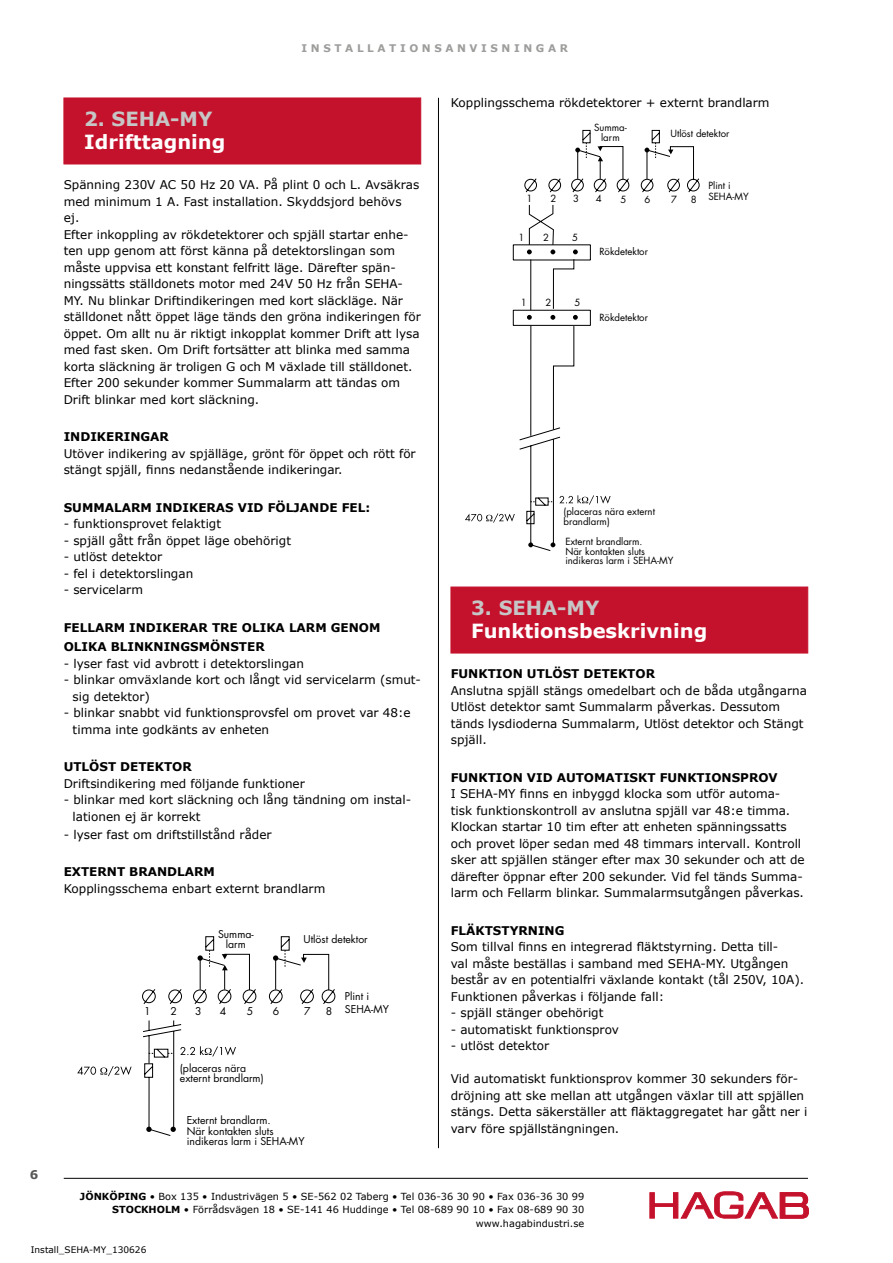
<style>
.page{position:relative;width:893px;height:1263px;background:#fff}
.page>*{position:absolute;margin:0;border:0;box-sizing:border-box;transform-origin:0 0}
.t1{font:700 19.5px "Verdana";color:#fff}
.t2{font:700 19.5px "Verdana";color:#c6c6c6}
.t3{font:12px/16.5px "Verdana";color:#000}
.t4{font:700 12px/19.5px "Verdana";color:#000}
.t5{font:700 12px "Verdana";color:#575756}
.t6{font:10.5px/10.5px "Futura";color:#000}
.t7{font:700 10.5px "Verdana";color:#9d9d9c}
.t8{font:9.75px/13.5px "Verdana";color:#000;text-align:right}
.t9{font:9.6px/9.6px "Futura";color:#000}
.t10{font:9px "Verdana";color:#000}
.s1{font-weight:700}
</style>
<div class="page">
<hr style="left:64px;top:1178px;width:744px;height:1px;background:#000">
<svg style="left:649px;top:1191px;width:160px;height:27px"></svg>
<div style="left:64px;top:98px;width:357px;height:66px;background:#c5122c"></div>
<div style="left:451px;top:587px;width:357px;height:66px;background:#c5122c"></div>
<hr style="left:438px;top:98px;width:1px;height:1050px;background:#000">
<svg style="left:142px;top:989px;width:14px;height:15px"></svg>
<svg style="left:168px;top:989px;width:14px;height:15px"></svg>
<svg style="left:193px;top:936px;width:63px;height:68px"></svg>
<svg style="left:77px;top:1066px;width:55px;height:10px"></svg>
<svg style="left:143px;top:1020px;width:93px;height:116px"></svg>
<svg style="left:269px;top:936px;width:66px;height:68px"></svg>
<svg style="left:524px;top:178px;width:13px;height:15px"></svg>
<svg style="left:548px;top:178px;width:13px;height:15px"></svg>
<svg style="left:571px;top:130px;width:58px;height:63px"></svg>
<div style="left:513px;top:245px;width:78px;height:15px;border:1px solid #000"></div>
<svg style="left:465px;top:315px;width:146px;height:236px"></svg>
<hr style="left:530px;top:260px;width:1px;height:50px;background:#000">
<svg style="left:641px;top:130px;width:59px;height:63px"></svg>
<svg style="left:527px;top:204px;width:51px;height:105px"></svg>
<p class="t7" style="left:302px;top:40px;width:268px">I N S T A L L A T I O N S A N V I S N I N G A R</p>
<p class="t5" style="left:30px;top:1166px;width:10px">6</p>
<h1 class="t2" style="left:84px;top:105px;width:130px">2. SEHA-MY</h1>
<h1 class="t1" style="left:84px;top:128px;width:143px">Idrifttagning</h1>
<p class="t3" style="left:64px;top:176px;width:359px">Spänning 230V AC 50 Hz 20 VA. På plint 0 och L. Avsäkras med minimum 1 A. Fast installation. Skyddsjord behövs<br>ej.<br>Efter inkoppling av rökdetektorer och spjäll startar enhe&shy;ten upp genom att först känna på detektorslingan som måste uppvisa ett konstant felfritt läge. Därefter spän&shy;ningssätts ställdonets motor med 24V 50 Hz från SEHA-MY. Nu blinkar Driftindikeringen med kort släckläge. När ställdonet nått öppet läge tänds den gröna indikeringen för öppet. Om allt nu är riktigt inkopplat kommer Drift att lysa med fast sken. Om Drift fortsätter att blinka med samma korta släckning är troligen G och M växlade till ställdonet.<br>Efter 200 sekunder kommer Summalarm att tändas om Drift blinkar med kort släckning.</p>
<p class="t4" style="left:64px;top:427px;width:107px">INDIKERINGAR</p>
<p class="t3" style="left:64px;top:445px;width:353px">Utöver indikering av spjälläge, grönt för öppet och rött för stängt spjäll, finns nedanstående indikeringar.</p>
<p class="t4" style="left:64px;top:497px;width:308px">SUMMALARM INDIKERAS VID FÖLJANDE FEL:</p>
<p class="t3" style="left:64px;top:515px;width:159px">- funktionsprovet felaktigt</p>
<p class="t3" style="left:64px;top:532px;width:229px">- spjäll gått från öppet läge obehörigt</p>
<p class="t3" style="left:64px;top:548px;width:100px">- utlöst detektor</p>
<p class="t3" style="left:64px;top:565px;width:131px">- fel i detektorslingan</p>
<p class="t3" style="left:64px;top:581px;width:81px">- servicelarm</p>
<p class="t4" style="left:64px;top:617px;width:318px">FELLARM INDIKERAR TRE OLIKA LARM GENOM<br>OLIKA BLINKNINGSMÖNSTER</p>
<p class="t3" style="left:64px;top:655px;width:242px">- lyser fast vid avbrott i detektorslingan</p>
<p class="t3" style="left:73px;top:671px;width:350px;text-indent:-9px">- blinkar omväxlande kort och långt vid servicelarm (smut&shy;sig detektor)</p>
<p class="t3" style="left:73px;top:704px;width:340px;text-indent:-9px">- blinkar snabbt vid funktionsprovsfel om provet var 48:e timma inte godkänts av enheten</p>
<p class="t4" style="left:64px;top:757px;width:130px">UTLÖST DETEKTOR</p>
<p class="t3" style="left:64px;top:775px;width:243px">Driftsindikering med följande funktioner</p>
<p class="t3" style="left:73px;top:791px;width:340px;text-indent:-9px">- blinkar med kort släckning och lång tändning om instal&shy;lationen ej är korrekt</p>
<p class="t3" style="left:64px;top:826px;width:209px">- lyser fast om driftstillstånd råder</p>
<p class="t4" style="left:64px;top:862px;width:153px">EXTERNT BRANDLARM</p>
<p class="t3" style="left:64px;top:880px;width:263px">Kopplingsschema enbart externt brandlarm</p>
<p class="t6" style="left:218px;top:928px;width:37px;text-align:center">Summa&shy;larm</p>
<p class="t6" style="left:304px;top:934px;width:66px">Utlöst detektor</p>
<p class="t6" style="left:144px;top:1006px;width:8px">1</p>
<p class="t6" style="left:170px;top:1006px;width:8px">2</p>
<p class="t6" style="left:195px;top:1006px;width:8px">3</p>
<p class="t6" style="left:220px;top:1006px;width:8px">4</p>
<p class="t6" style="left:247px;top:1006px;width:8px">5</p>
<p class="t6" style="left:273px;top:1006px;width:8px">6</p>
<p class="t6" style="left:304px;top:1006px;width:8px">7</p>
<p class="t6" style="left:326px;top:1006px;width:8px">8</p>
<p class="t6" style="left:345px;top:990px;width:46px;line-height:12.6px">Plint i<br>SEHA-MY</p>
<p class="t6" style="left:180px;top:1062px;width:85px">(placeras nära externt brandlarm)</p>
<p class="t6" style="left:187px;top:1115px;width:119px">Externt brandlarm.<br>När kontakten sluts indikeras larm i SEHA-MY</p>
<p class="t3" style="left:451px;top:94px;width:320px">Kopplingsschema rökdetektorer + externt brandlarm</p>
<p class="t9" style="left:594px;top:123px;width:34px;text-align:center">Summa&shy;larm</p>
<p class="t9" style="left:526px;top:194px;width:7px">1</p>
<p class="t9" style="left:550px;top:194px;width:7px">2</p>
<p class="t9" style="left:573px;top:194px;width:7px">3</p>
<p class="t9" style="left:596px;top:194px;width:7px">4</p>
<p class="t9" style="left:620px;top:194px;width:7px">5</p>
<p class="t9" style="left:644px;top:194px;width:7px">6</p>
<p class="t9" style="left:518px;top:232px;width:7px">1</p>
<p class="t9" style="left:543px;top:232px;width:7px">2</p>
<p class="t9" style="left:572px;top:232px;width:7px">5</p>
<p class="t9" style="left:521px;top:298px;width:7px">1</p>
<p class="t9" style="left:546px;top:298px;width:7px">2</p>
<p class="t9" style="left:575px;top:298px;width:7px">5</p>
<p class="t9" style="left:599px;top:247px;width:50px">Rökdetektor</p>
<p class="t9" style="left:599px;top:313px;width:50px">Rökdetektor</p>
<p class="t9" style="left:670px;top:128px;width:60px">Utlöst detektor</p>
<p class="t9" style="left:671px;top:194px;width:7px">7</p>
<p class="t9" style="left:691px;top:194px;width:7px">8</p>
<p class="t9" style="left:708px;top:180px;width:42px;line-height:11.6px">Plint i<br>SEHA-MY</p>
<p class="t9" style="left:564px;top:507px;width:93px">(placeras nära externt brandlarm)</p>
<p class="t9" style="left:565px;top:537px;width:110px">Externt brandlarm.<br>När kontakten sluts indikeras larm i SEHA-MY</p>
<h1 class="t2" style="left:471px;top:594px;width:130px">3. SEHA-MY</h1>
<h1 class="t1" style="left:471px;top:617px;width:238px">Funktionsbeskrivning</h1>
<p class="t4" style="left:451px;top:664px;width:206px">FUNKTION UTLÖST DETEKTOR</p>
<p class="t3" style="left:451px;top:682px;width:358px">Anslutna spjäll stängs omedelbart och de båda utgångarna Utlöst detektor samt Summalarm påverkas. Dessutom tänds lysdioderna Summalarm, Utlöst detektor och Stängt spjäll.</p>
<p class="t4" style="left:451px;top:767px;width:328px">FUNKTION VID AUTOMATISKT FUNKTIONSPROV</p>
<p class="t3" style="left:451px;top:785px;width:355px">I SEHA-MY finns en inbyggd klocka som utför automa-<br>tisk funktionskontroll av anslutna spjäll var 48:e timma.<br>Klockan startar 10 tim efter att enheten spänningssatts och provet löper sedan med 48 timmars intervall. Kontroll sker att spjällen stänger efter max 30 sekunder och att de därefter öppnar efter 200 sekunder. Vid fel tänds Summa&shy;larm och Fellarm blinkar. Summalarmsutgången påverkas.</p>
<p class="t4" style="left:451px;top:920px;width:115px">FLÄKTSTYRNING</p>
<p class="t3" style="left:451px;top:938px;width:355px">Som tillval finns en integrerad fläktstyrning. Detta till-<br>val måste beställas i samband med SEHA-MY. Utgången består av en potentialfri växlande kontakt (tål 250V, 10A).<br>Funktionen påverkas i följande fall:</p>
<p class="t3" style="left:451px;top:1004px;width:154px">- spjäll stänger obehörigt</p>
<p class="t3" style="left:451px;top:1021px;width:170px">- automatiskt funktionsprov</p>
<p class="t3" style="left:451px;top:1037px;width:100px">- utlöst detektor</p>
<p class="t3" style="left:451px;top:1070px;width:358px">Vid automatiskt funktionsprov kommer 30 sekunders för&shy;dröjning att ske mellan att utgången växlar till att spjällen stängs. Detta säkerställer att fläktaggregatet har gått ner i varv före spjällstängningen.</p>
<p class="t8" style="left:80px;top:1189px;width:506px"><span class="s1">JÖNKÖPING</span> • Box 135 • Industrivägen 5 • SE-562 02 Taberg • Tel 036-36 30 90 • Fax 036-36 30 99<br><span class="s1">STOCKHOLM</span> • Förrådsvägen 18 • SE-141 46 Huddinge • Tel 08-689 90 10 • Fax 08-689 90 30 www.hagabindustri.se</p>
<p class="t10" style="left:31px;top:1243px;width:117px">Install_SEHA-MY_130626</p>
</div>
